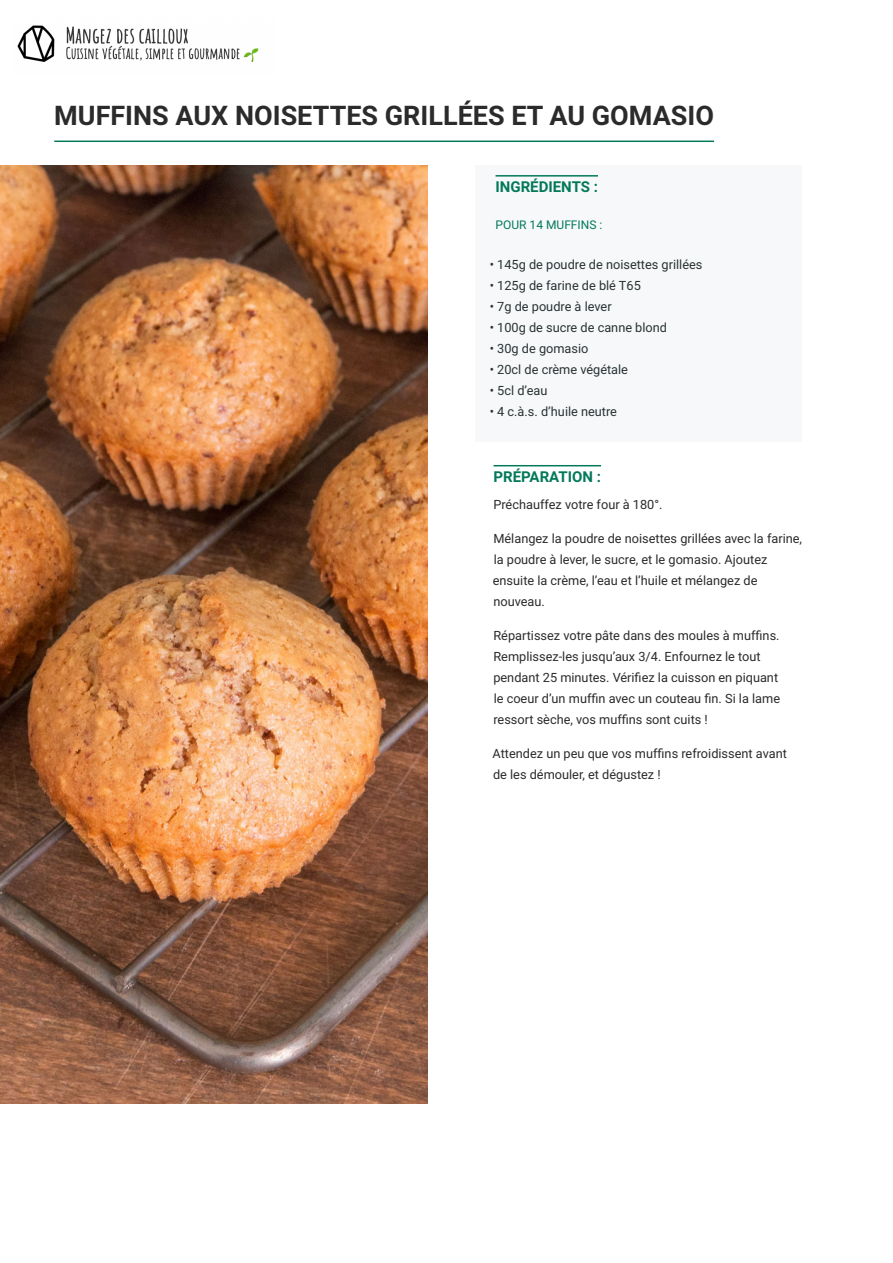
<style>
.page{position:relative;width:893px;height:1263px;background:#fff}
.page>*{position:absolute;margin:0;border:0;box-sizing:border-box;transform-origin:0 0}
.Recipe_Title{font:700 27px "Roboto";color:#2b2b2b}
.Ingredients_and_Meth{font:700 15px "Roboto";color:#037959}
.Body_Text{font:12.75px/21px "Roboto";color:#2b2b2b}
.Body_Text-2{font:12.75px "Roboto";color:#283232}
.Prep_Time{font:12px "Roboto";color:#037959}
</style>
<div class="page">
<div style="left:475px;top:166px;width:327px;height:276px;background:#f7f8fa"></div>
<hr style="left:54px;top:141px;width:660px;height:1px;background:#037959">
<hr style="left:495px;top:175px;width:103px;height:2px;background:#037959">
<img style="left:0;top:166px;width:428px;height:937px">
<hr style="left:493px;top:465px;width:108px;height:1px;background:#037959">
<img style="left:17px;top:25px;width:242px;height:37px">
<p class="Recipe_Title" style="left:54px;top:96px;width:661px">MUFFINS AUX NOISETTES GRILLÉES ET AU GOMASIO</p>
<p class="Ingredients_and_Meth" style="left:495px;top:176px;width:104px">INGRÉDIENTS :</p>
<p class="Prep_Time" style="left:496px;top:216px;width:108px">POUR 14 MUFFINS :</p>
<p class="Body_Text-2" style="left:490px;top:255px;width:214px">• 145g de poudre de noisettes grillées</p>
<p class="Body_Text-2" style="left:490px;top:276px;width:152px">• 125g de farine de blé T65</p>
<p class="Body_Text-2" style="left:490px;top:297px;width:123px">• 7g de poudre à lever</p>
<p class="Body_Text-2" style="left:490px;top:318px;width:179px">• 100g de sucre de canne blond</p>
<p class="Body_Text-2" style="left:490px;top:339px;width:100px">• 30g de gomasio</p>
<p class="Body_Text-2" style="left:490px;top:360px;width:140px">• 20cl de crème végétale</p>
<p class="Body_Text-2" style="left:490px;top:381px;width:59px">• 5cl d’eau</p>
<p class="Body_Text-2" style="left:490px;top:402px;width:129px">• 4 c.à.s. d’huile neutre</p>
<p class="Ingredients_and_Meth" style="left:493px;top:466px;width:109px">PRÉPARATION :</p>
<p class="Body_Text" style="left:493px;top:493px;width:171px">Préchauffez votre four à 180°.</p>
<p class="Body_Text" style="left:493px;top:527px;width:311px">Mélangez la poudre de noisettes grillées avec la farine, la poudre à lever, le sucre, et le gomasio. Ajoutez ensuite la crème, l’eau et l’huile et mélangez de nouveau.</p>
<p class="Body_Text" style="left:493px;top:624px;width:288px">Répartissez votre pâte dans des moules à muffins.<br>Remplissez-les jusqu’aux 3/4. Enfournez le tout pendant 25 minutes. Vérifiez la cuisson en piquant le coeur d’un muffin avec un couteau fin. Si la lame ressort sèche, vos muffins sont cuits !</p>
<p class="Body_Text" style="left:493px;top:742px;width:296px">Attendez un peu que vos muffins refroidissent avant de les démouler, et dégustez !</p>
</div>
